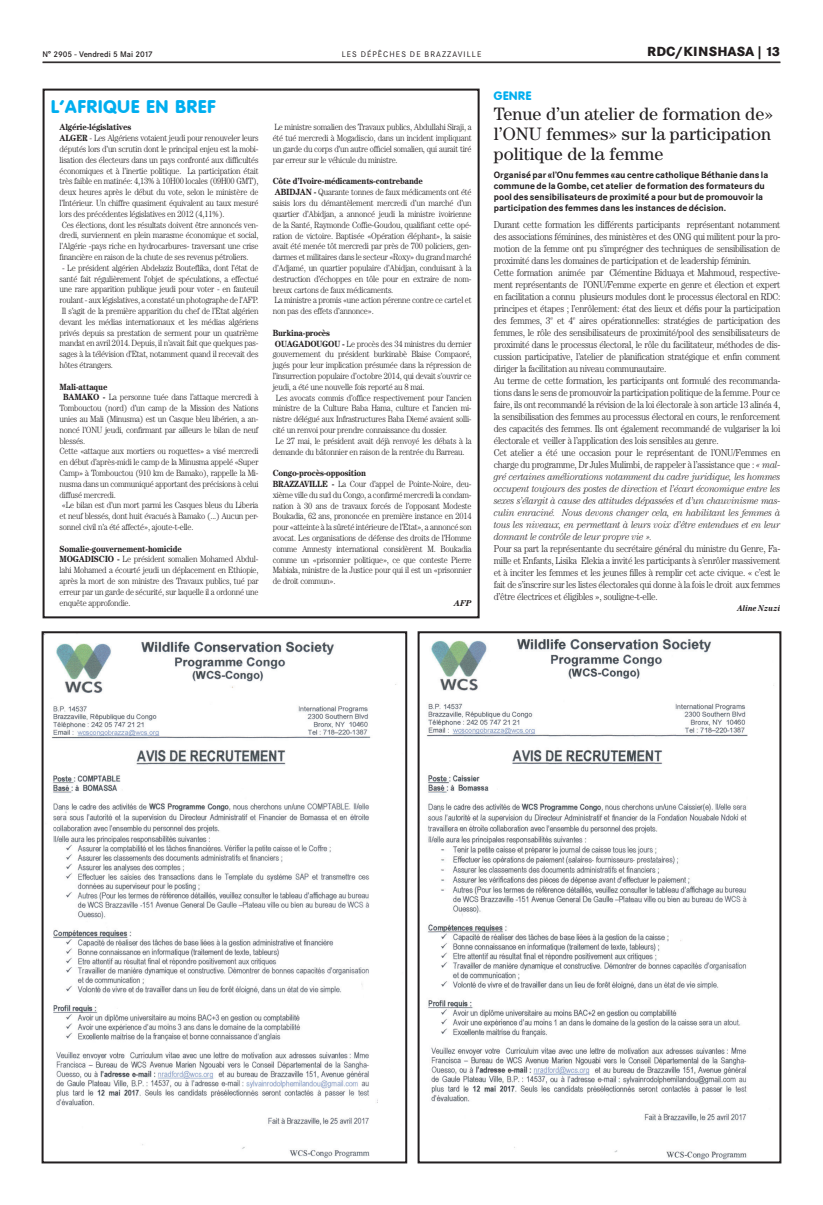
<style>
.page{position:relative;width:823px;height:1205px;background:#fff}
.page>*{position:absolute;margin:0;border:0;box-sizing:border-box;transform-origin:0 0}
.t1{font:18px/20px "Century";color:#231f20}
.t2{font:800 18px "Corporate Rounded";letter-spacing:.06em;color:#00aeef}
.t3{font:800 13px "Corporate SBQ";letter-spacing:.005em;color:#231f20}
.t4{font:800 12px "Corporate Rounded";letter-spacing:.06em;color:#00aeef}
.t5{font:300 10px/12px "Century";letter-spacing:-.025em;color:#231f20;scale:.9 1}
.t6{font:300 9px/10.8px "Century";letter-spacing:-.025em;color:#231f20;scale:.9 1}
.t7{font:700 9px/11px "Corporate SBQ";color:#231f20}
.t8{font:700 9px "Century";letter-spacing:-.025em;color:#231f20;scale:.9 1}
.t9{font:italic 700 8.5px "Century";color:#231f20;scale:.9 1}
.t10{font:italic 700 8.5px "Century";color:#231f20}
.t11{font:8px "Corporate SBQ";letter-spacing:.135em;color:#231f20}
.t12{font:500 8px "Corporate SBQ";color:#231f20}
.s1{font-weight:700}
.s2{font-style:italic}
</style>
<div class="page">
<hr style="left:43px;top:62px;width:737px;height:1px;background:#231f20">
<img style="left:45px;top:634px;width:351px;height:524px">
<div style="left:42px;top:631px;width:365px;height:532px;border:2px solid #231f20"></div>
<img style="left:427px;top:638px;width:347px;height:522px">
<div style="left:417px;top:631px;width:364px;height:532px;border:2px solid #231f20"></div>
<div style="left:43px;top:89px;width:436px;height:529px;border:2px solid #231f20"></div>
<p class="t12" style="left:43px;top:49px;width:112px">N° 2905 - Vendredi 5 Mai 2017</p>
<p class="t11" style="left:341px;top:49px;width:141px">LES DÉPÊCHES DE BRAZZAVILLE</p>
<h2 class="t3" style="left:646px;top:43px;width:135px">RDC/KINSHASA | 13</h2>
<h1 class="t2" style="left:51px;top:96px;width:166px">L’AFRIQUE EN BREF</h1>
<p class="t6" style="left:60px;top:122px;width:222px"><span class="s1">Algérie-législatives<br>ALGER</span> - Les Algériens votaient jeudi pour renouveler leurs députés lors d’un scrutin dont le principal enjeu est la mobi&shy;lisation des électeurs dans un pays confronté aux difficultés économiques et à l’inertie politique. La participation était très faible en matinée: 4,13% à 10H00 locales (09H00 GMT), deux heures après le début du vote, selon le ministère de l’Intérieur. Un chiffre quasiment équivalent au taux mesuré lors des précédentes législatives en 2012 (4,11%).<br>Ces élections, dont les résultats doivent être annoncés ven&shy;dredi, surviennent en plein marasme économique et social, l’Algérie -pays riche en hydrocarbures- traversant une crise financière en raison de la chute de ses revenus pétroliers.</p>
<p class="t6" style="left:60px;top:262px;width:222px;text-align:justify">- Le président algérien Abdelaziz Bouteflika, dont l’état de santé fait régulièrement l’objet de spéculations, a effectué une rare apparition publique jeudi pour voter - en fauteuil roulant - aux législatives, a constaté un photographe de l’AFP.<br>Il s’agit de la première apparition du chef de l’Etat algérien devant les médias internationaux et les médias algériens privés depuis sa prestation de serment pour un quatrième mandat en avril 2014. Depuis, il n’avait fait que quelques pas&shy;sages à la télévision d’Etat, notamment quand il recevait des hôtes étrangers.</p>
<p class="t8" style="left:60px;top:381px;width:55px">Mali-attaque</p>
<p class="t6" style="left:63px;top:392px;width:218px"><span class="s1">BAMAKO -</span> La personne tuée dans l’attaque mercredi à</p>
<p class="t6" style="left:60px;top:403px;width:222px">Tombouctou (nord) d’un camp de la Mission des Nations</p>
<p class="t6" style="left:60px;top:413px;width:222px">unies au Mali (Minusma) est un Casque bleu libérien, a an-</p>
<p class="t6" style="left:60px;top:424px;width:222px">noncé l’ONU jeudi, confirmant par ailleurs le bilan de neuf</p>
<p class="t6" style="left:60px;top:435px;width:30px">blessés.</p>
<p class="t6" style="left:60px;top:446px;width:222px">Cette «attaque aux mortiers ou roquettes» a visé mercredi</p>
<p class="t6" style="left:60px;top:457px;width:222px">en début d’après-midi le camp de la Minusma appelé «Super</p>
<p class="t6" style="left:60px;top:467px;width:222px">Camp» à Tombouctou (910 km de Bamako), rappelle la Mi-</p>
<p class="t6" style="left:60px;top:478px;width:222px">nusma dans un communiqué apportant des précisions à celui</p>
<p class="t6" style="left:60px;top:489px;width:64px">diffusé mercredi.</p>
<p class="t6" style="left:62px;top:500px;width:220px">«Le bilan est d’un mort parmi les Casques bleus du Liberia</p>
<p class="t6" style="left:60px;top:511px;width:222px">et neuf blessés, dont huit évacués à Bamako (...) Aucun per-</p>
<p class="t6" style="left:60px;top:521px;width:150px">sonnel civil n’a été affecté», ajoute-t-elle.</p>
<p class="t6" style="left:60px;top:543px;width:222px"><span class="s1">Somalie-gouvernement-homicide<br>MOGADISCIO -</span> Le président somalien Mohamed Abdul&shy;lahi Mohamed a écourté jeudi un déplacement en Ethiopie, après la mort de son ministre des Travaux publics, tué par erreur par un garde de sécurité, sur laquelle il a ordonné une enquête approfondie.</p>
<p class="t6" style="left:272px;top:122px;width:222px;text-align:justify">Le ministre somalien des Travaux publics, Abdullahi Siraji, a été tué mercredi à Mogadiscio, dans un incident impliquant un garde du corps d’un autre officiel somalien, qui aurait tiré par erreur sur le véhicule du ministre.</p>
<p class="t6" style="left:272px;top:176px;width:222px"><span class="s1">Côte d’Ivoire-médicaments-contrebande<br>ABIDJAN -</span> Quarante tonnes de faux médicaments ont été saisis lors du démantèlement mercredi d’un marché d’un quartier d’Abidjan, a annoncé jeudi la ministre ivoirienne de la Santé, Raymonde Coffie-Goudou, qualifiant cette opé&shy;ration de victoire. Baptisée «Opération éléphant», la saisie avait été menée tôt mercredi par près de 700 policiers, gen&shy;darmes et militaires dans le secteur «Roxy» du grand marché d’Adjamé, un quartier populaire d’Abidjan, conduisant à la destruction d’échoppes en tôle pour en extraire de nom&shy;breux cartons de faux médicaments.<br>La ministre a promis «une action pérenne contre ce cartel et non pas des effets d’annonce».</p>
<p class="t8" style="left:272px;top:327px;width:65px">Burkina-procès</p>
<p class="t6" style="left:275px;top:338px;width:220px"><span class="s1">OUAGADOUGOU -</span> Le procès des 34 ministres du dernier</p>
<p class="t6" style="left:272px;top:349px;width:222px">gouvernement du président burkinabè Blaise Compaoré,</p>
<p class="t6" style="left:272px;top:359px;width:222px">jugés pour leur implication présumée dans la répression de</p>
<p class="t6" style="left:272px;top:370px;width:222px">l’insurrection populaire d’octobre 2014, qui devait s’ouvrir ce</p>
<p class="t6" style="left:272px;top:381px;width:170px">jeudi, a été une nouvelle fois reporté au 8 mai.</p>
<p class="t6" style="left:275px;top:392px;width:219px">Les avocats commis d’office respectivement pour l’ancien</p>
<p class="t6" style="left:272px;top:403px;width:222px">ministre de la Culture Baba Hama, culture et l’ancien mi-</p>
<p class="t6" style="left:272px;top:413px;width:222px">nistre délégué aux Infrastructures Baba Diemé avaient solli-</p>
<p class="t6" style="left:272px;top:424px;width:195px">cité un renvoi pour prendre connaissance du dossier.</p>
<p class="t6" style="left:275px;top:435px;width:219px">Le 27 mai, le président avait déjà renvoyé les débats à la</p>
<p class="t6" style="left:272px;top:446px;width:214px">demande du bâtonnier en raison de la rentrée du Barreau.</p>
<p class="t6" style="left:272px;top:467px;width:222px"><span class="s1">Congo-procès-opposition<br>BRAZZAVILLE -</span> La Cour d’appel de Pointe-Noire, deu&shy;xième ville du sud du Congo, a confirmé mercredi la condam&shy;nation à 30 ans de travaux forcés de l’opposant Modeste Boukadia, 62 ans, prononcée en première instance en 2014 pour «atteinte à la sûreté intérieure de l’Etat», a annoncé son avocat. Les organisations de défense des droits de l’Homme comme Amnesty international considèrent M. Boukadia comme un «prisonnier politique», ce que conteste Pierre Mabiala, ministre de la Justice pour qui il est un «prisonnier de droit commun».</p>
<p class="t10" style="left:453px;top:598px;width:19px">AFP</p>
<h3 class="t4" style="left:493px;top:89px;width:39px">GENRE</h3>
<h1 class="t1" style="left:493px;top:103px;width:281px">Tenue d’un atelier de formation de» l’ONU femmes» sur la participation politique de la femme</h1>
<p class="t7" style="left:493px;top:169px;width:276px">Organisé par «l’Onu femmes «au centre catholique Béthanie dans la commune de la Gombe, cet atelier de formation des formateurs du pool des sensibilisateurs de proximité a pour but de promouvoir la participation des femmes dans les instances de décision.</p>
<p class="t5" style="left:493px;top:218px;width:320px">Durant cette formation les différents participants représentant notamment des associations féminines, des ministères et des ONG qui militent pour la pro&shy;motion de la femme ont pu s’imprégner des techniques de sensibilisation de proximité dans les domaines de participation et de leadership féminin.<br>Cette formation animée par Clémentine Biduaya et Mahmoud, respective&shy;ment représentants de l’ONU/Femme experte en genre et élection et expert en facilitation a connu plusieurs modules dont le processus électoral en RDC: principes et étapes ; l’enrôlement: état des lieux et défis pour la participation des femmes, 3<sup>e</sup> et 4<sup>e</sup> aires opérationnelles: stratégies de participation des femmes, le rôle des sensibilisateurs de proximité/pool des sensibilisateurs de proximité dans le processus électoral, le rôle du facilitateur, méthodes de dis&shy;cussion participative, l’atelier de planification stratégique et enfin comment diriger la facilitation au niveau communautaire.<br>Au terme de cette formation, les participants ont formulé des recommanda&shy;tions dans le sens de promouvoir la participation politique de la femme. Pour ce faire, ils ont recommandé la révision de la loi électorale à son article 13 alinéa 4, la sensibilisation des femmes au processus électoral en cours, le renforcement des capacités des femmes. Ils ont également recommandé de vulgariser la loi électorale et veiller à l’application des lois sensibles au genre.<br>Cet atelier a été une occasion pour le représentant de l’ONU/Femmes en charge du programme, Dr Jules Mulimbi, de rappeler à l’assistance que : <span class="s2">« mal&shy;gré certaines améliorations notamment du cadre juridique, les hommes occupent toujours des postes de direction et l’écart économique entre les sexes s’élargit à cause des attitudes dépassées et d’un chauvinisme mas&shy;culin enraciné. Nous devons changer cela, en habilitant les femmes à tous les niveaux, en permettant à leurs voix d’être entendues et en leur donnant le contrôle de leur propre vie ».</span></p>
<p class="t5" style="left:493px;top:542px;width:320px;text-align:justify">Pour sa part la représentante du secrétaire général du ministre du Genre, Fa&shy;mille et Enfants, Lisika Elekia a invité les participants à s’enrôler massivement et à inciter les femmes et les jeunes filles à remplir cet acte civique. « c’est le fait de s’inscrire sur les listes électorales qui donne à la fois le droit aux femmes d’être électrices et éligibles », souligne-t-elle.</p>
<p class="t9" style="left:737px;top:603px;width:49px">Aline Nzuzi</p>
</div>
